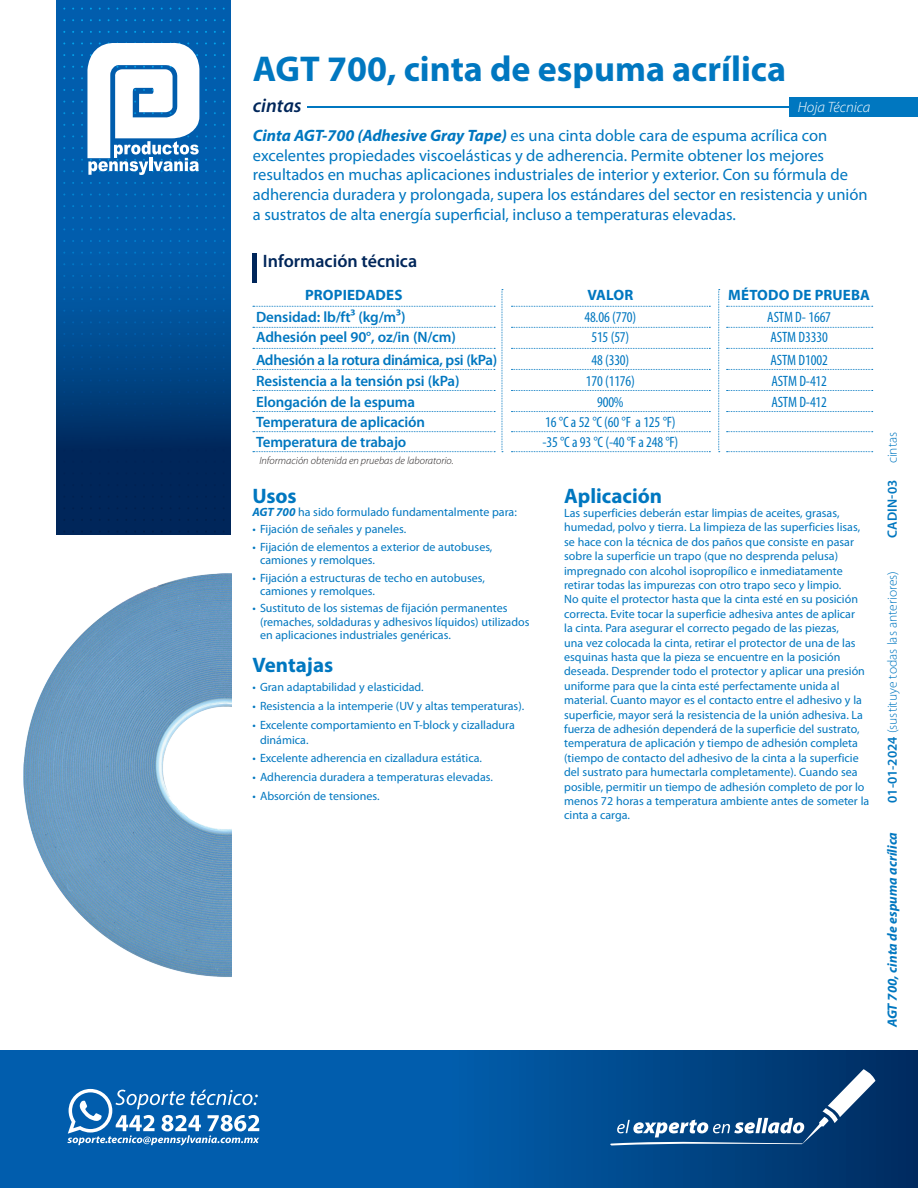
<style>
.page{position:relative;width:918px;height:1188px;background:#fff}
.page>*{position:absolute;margin:0;border:0;box-sizing:border-box;transform-origin:0 0}
.t1{font:700 36px "Myriad Pro";color:#0077c0}
.subtema{font:700 21px "Myriad Pro";color:#0077c0}
.t2{font:italic 600 19.5px "Myriad Pro";color:#00265a}
.t3{font:600 18px "Myriad Pro";color:#00265a}
.t4{font:16.5px/19.8px "Myriad Pro";color:#0077c0}
.tabla-frente{font:600 15px "Myriad Pro";letter-spacing:-.01em;color:#0077c0}
.tabla-frente-2{font:condensed 15px "Myriad Pro";letter-spacing:-.01em;color:#0077c0}
.tabla-frente-3{font:700 15px "Myriad Pro";letter-spacing:.01em;color:#0077c0}
.t5{font:italic 300 15px "Myriad Pro";color:#fff}
.texto{font:300 13.5px "Myriad Pro";color:#0077c0}
.texto-2{font:italic 700 13.5px "Myriad Pro";color:#0077c0}
.texto-3{font:600 13.5px "Myriad Pro";letter-spacing:.02em;color:#0077c0}
.subtema-2{font:12px/14.4px "Myriad Pro";color:#0077c0}
.texto-4{font:italic 300 10.5px "Myriad Pro";color:#231f20}
.s1{font-weight:700;font-style:italic}
.s2{font-weight:300}
.s3{font-weight:600}
</style>
<div class="page">
<svg style="left:0;top:1050px;width:918px;height:138px"></svg>
<svg style="left:56px;top:0;width:175px;height:534px"></svg>
<svg style="left:81px;top:42px;width:118px;height:133px"></svg>
<svg style="left:98px;top:145px;width:27px;height:27px"></svg>
<svg style="left:125px;top:135px;width:26px;height:40px"></svg>
<svg style="left:149px;top:135px;width:34px;height:37px"></svg>
<svg style="left:180px;top:145px;width:19px;height:27px"></svg>
<div style="left:790px;top:97px;width:128px;height:20px;background:#0077c0"></div>
<svg style="left:609px;top:1069px;width:266px;height:77px"></svg>
<svg style="left:137px;top:1137px;width:20px;height:8px"></svg>
<svg style="left:158px;top:1138px;width:11px;height:5px"></svg>
<svg style="left:170px;top:1138px;width:17px;height:7px"></svg>
<svg style="left:112px;top:1136px;width:4px;height:7px"></svg>
<svg style="left:233px;top:1138px;width:26px;height:5px"></svg>
<svg style="left:116px;top:1090px;width:21px;height:15px"></svg>
<svg style="left:137px;top:1094px;width:23px;height:15px"></svg>
<svg style="left:161px;top:1091px;width:24px;height:14px"></svg>
<svg style="left:190px;top:1090px;width:16px;height:15px"></svg>
<svg style="left:207px;top:1094px;width:19px;height:11px"></svg>
<svg style="left:228px;top:1090px;width:30px;height:15px"></svg>
<svg style="left:67px;top:1089px;width:45px;height:56px"></svg>
<svg style="left:116px;top:1115px;width:26px;height:28px"></svg>
<svg style="left:143px;top:1115px;width:12px;height:16px"></svg>
<svg style="left:162px;top:1115px;width:25px;height:16px"></svg>
<svg style="left:187px;top:1115px;width:20px;height:28px"></svg>
<svg style="left:208px;top:1115px;width:25px;height:28px"></svg>
<svg style="left:234px;top:1115px;width:25px;height:16px"></svg>
<div style="left:252px;top:254px;width:5px;height:29px;background:#00265a"></div>
<svg style="left:253px;top:306px;width:242px;height:1px"></svg>
<svg style="left:511px;top:306px;width:199px;height:1px"></svg>
<svg style="left:727px;top:306px;width:146px;height:1px"></svg>
<svg style="left:253px;top:327px;width:242px;height:1px"></svg>
<svg style="left:511px;top:327px;width:199px;height:1px"></svg>
<svg style="left:727px;top:327px;width:146px;height:1px"></svg>
<svg style="left:253px;top:348px;width:242px;height:1px"></svg>
<svg style="left:511px;top:348px;width:199px;height:1px"></svg>
<svg style="left:727px;top:348px;width:146px;height:1px"></svg>
<svg style="left:253px;top:369px;width:242px;height:1px"></svg>
<svg style="left:511px;top:369px;width:199px;height:1px"></svg>
<svg style="left:727px;top:369px;width:146px;height:1px"></svg>
<svg style="left:253px;top:390px;width:242px;height:1px"></svg>
<svg style="left:511px;top:390px;width:199px;height:1px"></svg>
<svg style="left:727px;top:390px;width:146px;height:1px"></svg>
<svg style="left:253px;top:411px;width:242px;height:1px"></svg>
<svg style="left:253px;top:431px;width:242px;height:1px"></svg>
<svg style="left:253px;top:451px;width:242px;height:1px"></svg>
<svg style="left:511px;top:411px;width:199px;height:1px"></svg>
<svg style="left:511px;top:431px;width:199px;height:1px"></svg>
<svg style="left:511px;top:451px;width:199px;height:1px"></svg>
<svg style="left:727px;top:411px;width:146px;height:1px"></svg>
<svg style="left:727px;top:431px;width:146px;height:1px"></svg>
<svg style="left:727px;top:451px;width:146px;height:1px"></svg>
<svg style="left:718px;top:289px;width:2px;height:163px"></svg>
<svg style="left:502px;top:289px;width:1px;height:163px"></svg>
<hr style="left:307px;top:106px;width:484px;height:2px;background:#0077c0">
<img style="left:23px;top:573px;width:208px;height:404px">
<p class="t1" style="left:253px;top:45px;width:535px">AGT 700, cinta de espuma acrílica</p>
<p class="t2" style="left:253px;top:93px;width:50px">cintas</p>
<p class="t5" style="left:798px;top:98px;width:74px">Hoja Técnica</p>
<p class="t4" style="left:253px;top:125px;width:616px"><span class="s1">Cinta AGT-700 (Adhesive Gray Tape)</span> es una cinta doble cara de espuma acrílica con excelentes propiedades viscoelásticas y de adherencia. Permite obtener los mejores resultados en muchas aplicaciones industriales de interior y exterior. Con su fórmula de adherencia duradera y prolongada, supera los estándares del sector en resistencia y unión a sustratos de alta energía superficial, incluso a temperaturas elevadas.</p>
<p class="t3" style="left:263px;top:250px;width:156px">Información técnica</p>
<p class="tabla-frente-3" style="left:305px;top:286px;width:99px">PROPIEDADES</p>
<p class="tabla-frente-3" style="left:587px;top:286px;width:47px">VALOR</p>
<p class="tabla-frente-3" style="left:728px;top:286px;width:143px">MÉTODO DE PRUEBA</p>
<p class="tabla-frente" style="left:256px;top:307px;width:151px">Densidad: lb/ft³ (kg/m³)</p>
<p class="tabla-frente-2" style="left:584px;top:308px;width:54px">48.06 (770)</p>
<p class="tabla-frente" style="left:256px;top:328px;width:201px">Adhesión peel 90°, oz/in (N/cm)</p>
<p class="tabla-frente-2" style="left:591px;top:328px;width:40px">515 (57)</p>
<p class="tabla-frente" style="left:256px;top:350px;width:243px">Adhesión a la rotura dinámica, psi (kPa)</p>
<p class="tabla-frente-2" style="left:591px;top:351px;width:40px">48 (330)</p>
<p class="tabla-frente" style="left:256px;top:371px;width:205px">Resistencia a la tensión psi (kPa)</p>
<p class="tabla-frente-2" style="left:586px;top:372px;width:51px">170 (1176)</p>
<p class="tabla-frente" style="left:256px;top:392px;width:160px">Elongación de la espuma</p>
<p class="tabla-frente" style="left:256px;top:412px;width:170px">Temperatura de aplicación</p>
<p class="tabla-frente" style="left:256px;top:432px;width:152px">Temperatura de trabajo</p>
<p class="tabla-frente-2" style="left:597px;top:393px;width:28px">900%</p>
<p class="tabla-frente-2" style="left:545px;top:413px;width:132px">16 °C a 52 °C (60 °F a 125 °F)</p>
<p class="tabla-frente-2" style="left:542px;top:433px;width:137px">-35 °C a 93 °C (-40 °F a 248 °F)</p>
<p class="texto-4" style="left:259px;top:455px;width:196px">Información obtenida en pruebas de laboratorio.</p>
<p class="tabla-frente-2" style="left:767px;top:308px;width:65px">ASTM D- 1667</p>
<p class="tabla-frente-2" style="left:771px;top:328px;width:59px">ASTM D3330</p>
<p class="tabla-frente-2" style="left:771px;top:351px;width:59px">ASTM D1002</p>
<p class="tabla-frente-2" style="left:771px;top:372px;width:57px">ASTM D-412</p>
<p class="tabla-frente-2" style="left:771px;top:393px;width:57px">ASTM D-412</p>
<p class="subtema" style="left:252px;top:482px;width:46px">Usos</p>
<p class="subtema-2" style="left:252px;top:505px;width:266px"><span class="s1">AGT 700</span> ha sido formulado fundamentalmente para:</p>
<p class="subtema-2" style="left:252px;top:522px;width:155px">• Fijación de señales y paneles.</p>
<p class="subtema-2" style="left:260px;top:540px;width:234px;line-height:13.5px;text-indent:-8px">• Fijación de elementos a exterior de autobuses, camiones y remolques.</p>
<p class="subtema-2" style="left:260px;top:571px;width:226px;line-height:13.5px;text-indent:-8px">• Fijación a estructuras de techo en autobuses, camiones y remolques.</p>
<p class="subtema-2" style="left:260px;top:602px;width:271px;line-height:13.5px;text-indent:-8px">• Sustituto de los sistemas de fijación permanentes (remaches, soldaduras y adhesivos líquidos) utilizados en aplicaciones industriales genéricas.</p>
<p class="subtema" style="left:252px;top:651px;width:82px">Ventajas</p>
<p class="subtema-2" style="left:252px;top:679px;width:173px">• Gran adaptabilidad y elasticidad.</p>
<p class="subtema-2" style="left:252px;top:698px;width:273px">• Resistencia a la intemperie (UV y altas temperaturas).</p>
<p class="subtema-2" style="left:260px;top:717px;width:256px;line-height:15px;text-indent:-8px">• Excelente comportamiento en T-block y cizalladura dinámica.</p>
<p class="subtema-2" style="left:252px;top:751px;width:231px">• Excelente adherencia en cizalladura estática.</p>
<p class="subtema-2" style="left:252px;top:770px;width:242px">• Adherencia duradera a temperaturas elevadas.</p>
<p class="subtema-2" style="left:252px;top:789px;width:129px">• Absorción de tensiones.</p>
<p class="subtema" style="left:564px;top:482px;width:100px">Aplicación</p>
<p class="subtema-2" style="left:564px;top:506px;width:307px">Las superficies deberán estar limpias de aceites, grasas, humedad, polvo y tierra. La limpieza de las superficies lisas, se hace con la técnica de dos paños que consiste en pasar sobre la superficie un trapo (que no desprenda pelusa) impregnado con alcohol isopropílico e inmediatamente retirar todas las impurezas con otro trapo seco y limpio.<br>No quite el protector hasta que la cinta esté en su posición correcta. Evite tocar la superficie adhesiva antes de aplicar<br>la cinta. Para asegurar el correcto pegado de las piezas,<br>una vez colocada la cinta, retirar el protector de una de las esquinas hasta que la pieza se encuentre en la posición deseada. Desprender todo el protector y aplicar una presión uniforme para que la cinta esté perfectamente unida al material. Cuanto mayor es el contacto entre el adhesivo y la superficie, mayor será la resistencia de la unión adhesiva. La fuerza de adhesión dependerá de la superficie del sustrato, temperatura de aplicación y tiempo de adhesión completa (tiempo de contacto del adhesivo de la cinta a la superficie del sustrato para humectarla completamente). Cuando sea posible, permitir un tiempo de adhesión completo de por lo menos 72 horas a temperatura ambiente antes de someter la cinta a carga.</p>
<p class="texto-3" style="left:884px;top:538px;width:108px;rotate:-90deg">CADIN-03 <span class="s2">cintas</span></p>
<p class="texto" style="left:884px;top:803px;width:233px;rotate:-90deg"><span class="s3">01-01-2024</span> (sustituye todas las anteriores)</p>
<p class="texto-2" style="left:883px;top:1027px;width:197px;rotate:-90deg">AGT 700, cinta de espuma acrílica</p>
</div>
